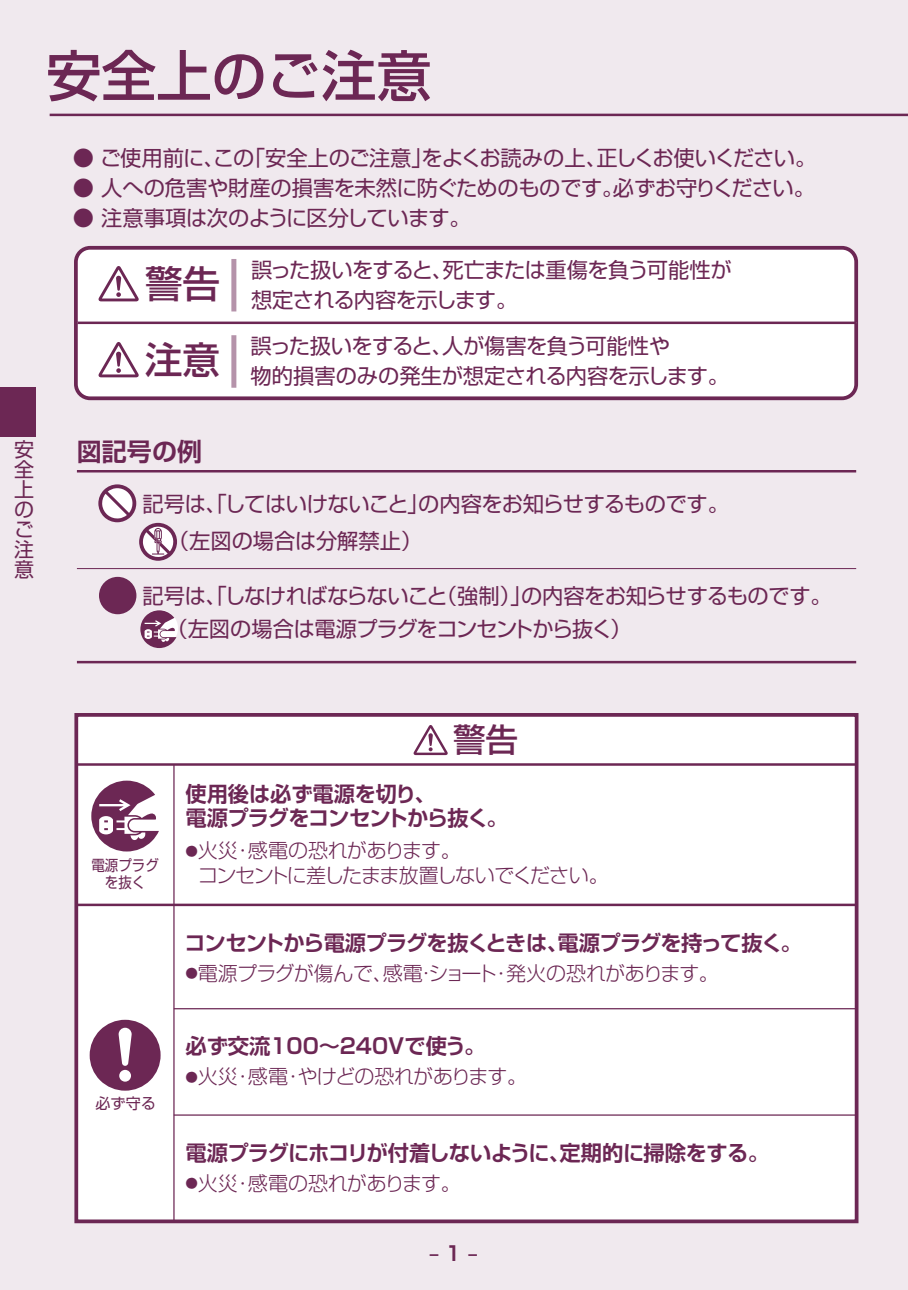
<style>
.page{position:relative;width:908px;height:1290px;background:#fff}
.page>*{position:absolute;margin:0;border:0;box-sizing:border-box;transform-origin:0 0}
.t1{font:500 55px "Shin Go Pro";color:#6c2754}
.t2{font:500 37.5px/76px "Shin Go Pro";color:#6c2754}
.t3{font:500 32.5px "Shin Go Pro";color:#6c2754}
.t4{font:700 25px "Shin Go Pro De";color:#6c2754}
.t5{font:21.25px/30px "Shin Go Pro";letter-spacing:-.025em;color:#6c2754}
.t6{font:700 21.25px/24.8px "Shin Go Pro De";letter-spacing:-.03em;color:#6c2754}
.t7{font:700 21.25px "Shin Go Pro De";color:#6c2754}
.t8{font:21.25px "Shin Go Pro";color:#6c2754}
.t9{font:300 20px/24.8px "Shin Go Pro";letter-spacing:-.045em;color:#6c2754}
.t10{font:300 20px "Shin Go Pro";letter-spacing:-.01em;color:#6c2754}
.t11{font:20px/20px "Shin Go Pro";color:#6c2754;text-align:justify}
.t12{font:700 20px "Shin Go Pro De";color:#6c2754}
.t13{font:15px/17.5px "Shin Go Pro";color:#6c2754;text-align:center;scale:.9 1}
.t14{font:15px "Shin Go Pro";color:#6c2754}
.s1{font-size:12.5px}
.s2{font-weight:400;font-size:12.5px}
</style>
<div class="page">
<div style="left:0;top:0;width:907px;height:1290px;background:#f0e9ee"></div>
<div style="left:141px;top:610px;width:37px;height:36px;background:#fff;border-radius:50%"></div>
<div style="left:76px;top:715px;width:780px;height:506px;background:#fff"></div>
<hr style="left:76px;top:763px;width:780px;height:3px;background:#6c2754">
<hr style="left:173px;top:765px;width:1px;height:456px;background:#6c2754">
<div style="left:76px;top:248px;width:779px;height:150px;background:#fff;border-radius:14px"></div>
<div style="left:74px;top:246px;width:783px;height:154px;border:4px solid #6c2754;border-radius:14px"></div>
<hr style="left:77px;top:322px;width:778px;height:2px;background:#6c2754">
<svg style="left:98px;top:266px;width:41px;height:35px"></svg>
<svg style="left:413px;top:725px;width:35px;height:31px"></svg>
<svg style="left:98px;top:342px;width:41px;height:35px"></svg>
<div style="left:231px;top:259px;width:5px;height:52px;background:#b593aa"></div>
<div style="left:231px;top:335px;width:5px;height:53px;background:#b593aa"></div>
<hr style="left:50px;top:114px;width:857px;height:2px;background:#6c2754">
<div style="left:99px;top:577px;width:37px;height:37px;background:#6c2754;border-radius:50%"></div>
<svg style="left:140px;top:610px;width:36px;height:38px"></svg>
<svg style="left:98px;top:484px;width:79px;height:77px"></svg>
<hr style="left:77px;top:470px;width:778px;height:2px;background:#6c2754">
<hr style="left:77px;top:568px;width:778px;height:1px;background:#6c2754">
<hr style="left:77px;top:661px;width:778px;height:2px;background:#6c2754">
<hr style="left:77px;top:903px;width:778px;height:3px;background:#6c2754">
<svg style="left:91px;top:780px;width:68px;height:71px"></svg>
<svg style="left:90px;top:1020px;width:70px;height:70px"></svg>
<hr style="left:174px;top:1008px;width:681px;height:1px;background:#6c2754">
<hr style="left:174px;top:1114px;width:681px;height:1px;background:#6c2754">
<div style="left:0;top:387px;width:35px;height:50px;background:#6c2754"></div>
<div style="left:74px;top:713px;width:784px;height:510px;border:4px solid #6c2754"></div>
<h1 class="t1" style="left:46px;top:31px;width:387px">安全上のご注意</h1>
<p class="t5" style="left:73px;top:141px;width:744px">● ご使用前に、この「安全上のご注意」をよくお読みの上、正しくお使いください。</p>
<p class="t5" style="left:73px;top:171px;width:743px">● 人への危害や財産の損害を未然に防ぐためのものです。必ずお守りください。</p>
<p class="t5" style="left:73px;top:201px;width:399px">● 注意事項は次のように区分しています。</p>
<p class="t5" style="left:251px;top:252px;width:482px">誤った扱いをすると、死亡または重傷を負う可能性が想定される内容を示します。</p>
<p class="t5" style="left:250px;top:328px;width:480px">誤った扱いをすると、人が傷害を負う可能性や<br>物的損害のみの発生が想定される内容を示します。</p>
<h2 class="t2" style="left:145px;top:242px;width:76px">警告注意</h2>
<p class="t11" style="left:14px;top:437px;width:21px">安全上のご注意</p>
<p class="t4" style="left:77px;top:431px;width:126px">図記号の例</p>
<p class="t5" style="left:142px;top:487px;width:587px">記号は、「してはいけないこと」の内容をお知らせするものです。</p>
<p class="t8" style="left:168px;top:524px;width:256px">（左図の場合は分解禁止）</p>
<p class="t5" style="left:166px;top:576px;width:666px;line-height:33.8px;text-indent:-24px">記号は、「しなければならないこと（強制）」の内容をお知らせするものです。（左図の場合は電源プラグをコンセントから抜く）</p>
<p class="t13" style="left:91px;top:854px;width:76px">電源プラグを抜く</p>
<p class="t14" style="left:96px;top:1091px;width:61px">必ず守る</p>
<h3 class="t3" style="left:453px;top:713px;width:66px">警告</h3>
<p class="t6" style="left:185px;top:778px;width:323px">使用後は必ず電源を切り、<br>電源プラグをコンセントから抜く。</p>
<p class="t9" style="left:198px;top:836px;width:412px;text-indent:-12px"><span class="s1">●</span>火災・感電の恐れがあります。<br>コンセントに差したまま放置しないでください。</p>
<p class="t6" style="left:184px;top:928px;width:618px">コンセントから電源プラグを抜くときは、電源プラグを持って抜く。</p>
<p class="t9" style="left:185px;top:958px;width:534px"><span class="s2">●</span>電源プラグが傷んで、感電·ショート・発火の恐れがあります。</p>
<p class="t7" style="left:185px;top:1029px;width:301px">必ず交流100～240Vで使う。</p>
<p class="t9" style="left:185px;top:1062px;width:343px"><span class="s1">●</span>火災・感電・やけどの恐れがあります。</p>
<p class="t6" style="left:185px;top:1138px;width:585px">電源プラグにホコリが付着しないように、定期的に掃除をする。</p>
<p class="t10" style="left:185px;top:1166px;width:277px"><span class="s1">●</span>火災・感電の恐れがあります。</p>
<p class="t12" style="left:429px;top:1237px;width:50px">‒ 1 ‒</p>
</div>
